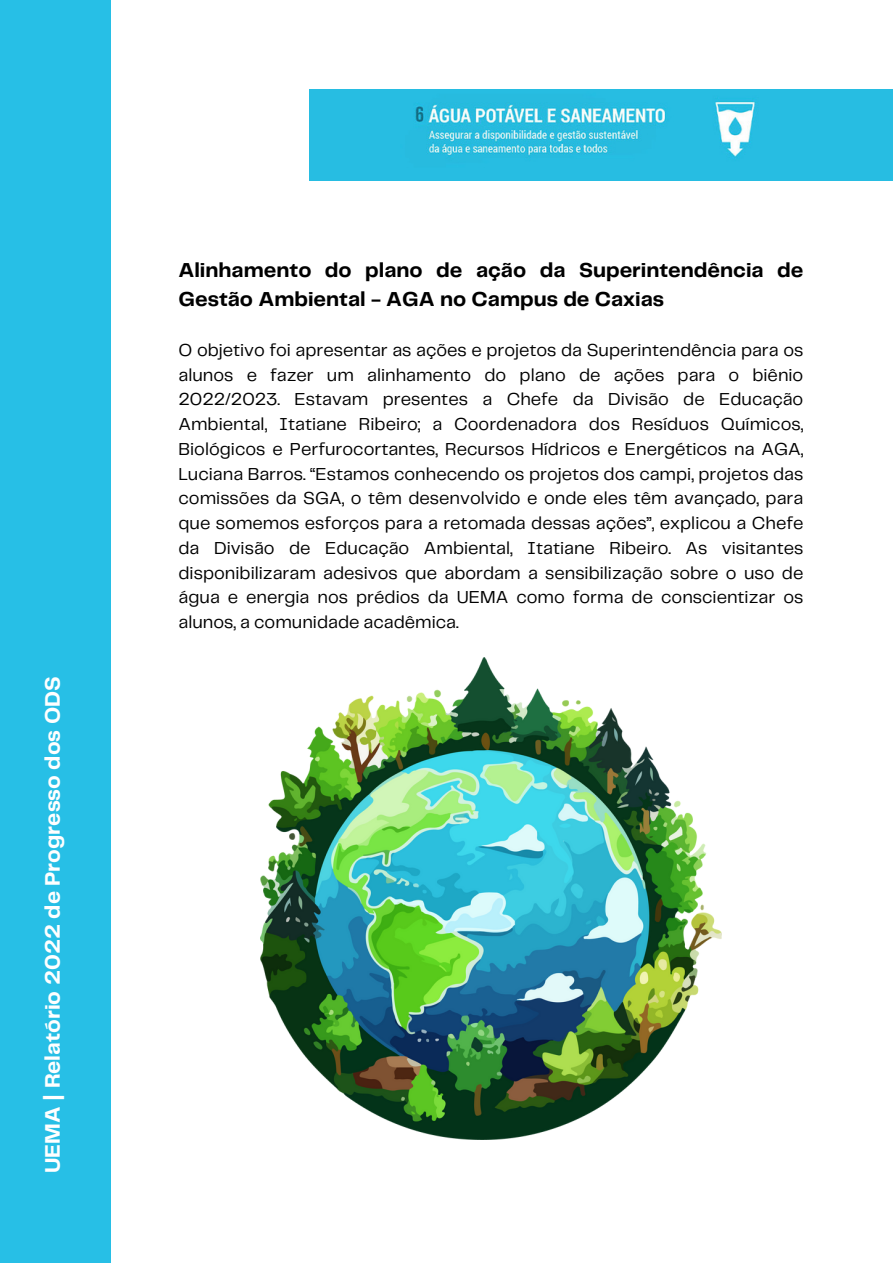
<style>
.page{position:relative;width:893px;height:1264px;background:#fff}
.page>*{position:absolute;margin:0;border:0;box-sizing:border-box;transform-origin:0 0}
.t1{font:700 21.9px "Telegraf";color:#fff}
.t2{font:700 21px/29.2px "Telegraf";color:#000}
.t3{font:18px/24.8px "Telegraf";color:#000;text-align:justify}
</style>
<div class="page">
<div style="left:0;top:0;width:110px;height:1262px;background:#27bfe6"></div>
<img style="left:310px;top:89px;width:582px;height:91px">
<img style="left:260px;top:657px;width:461px;height:482px">
<p class="t1" style="left:43px;top:1173px;width:498px;rotate:-90deg">UEMA | Relatório 2022 de Progresso dos ODS</p>
<p class="t2" style="left:178px;top:257px;width:626px">Alinhamento do plano de ação da Superintendência de<br>Gestão Ambiental - AGA no Campus de Caxias</p>
<p class="t3" style="left:178px;top:338px;width:626px">O objetivo foi apresentar as ações e projetos da Superintendência para os alunos e fazer um alinhamento do plano de ações para o biênio 2022/2023. Estavam presentes a Chefe da Divisão de Educação Ambiental, Itatiane Ribeiro; a Coordenadora dos Resíduos Químicos, Biológicos e Perfurocortantes, Recursos Hídricos e Energéticos na AGA, Luciana Barros. “Estamos conhecendo os projetos dos campi, projetos das comissões da SGA, o têm desenvolvido e onde eles têm avançado, para que somemos esforços para a retomada dessas ações”, explicou a Chefe da Divisão de Educação Ambiental, Itatiane Ribeiro. As visitantes disponibilizaram adesivos que abordam a sensibilização sobre o uso de água e energia nos prédios da UEMA como forma de conscientizar os alunos, a comunidade acadêmica.</p>
</div>
